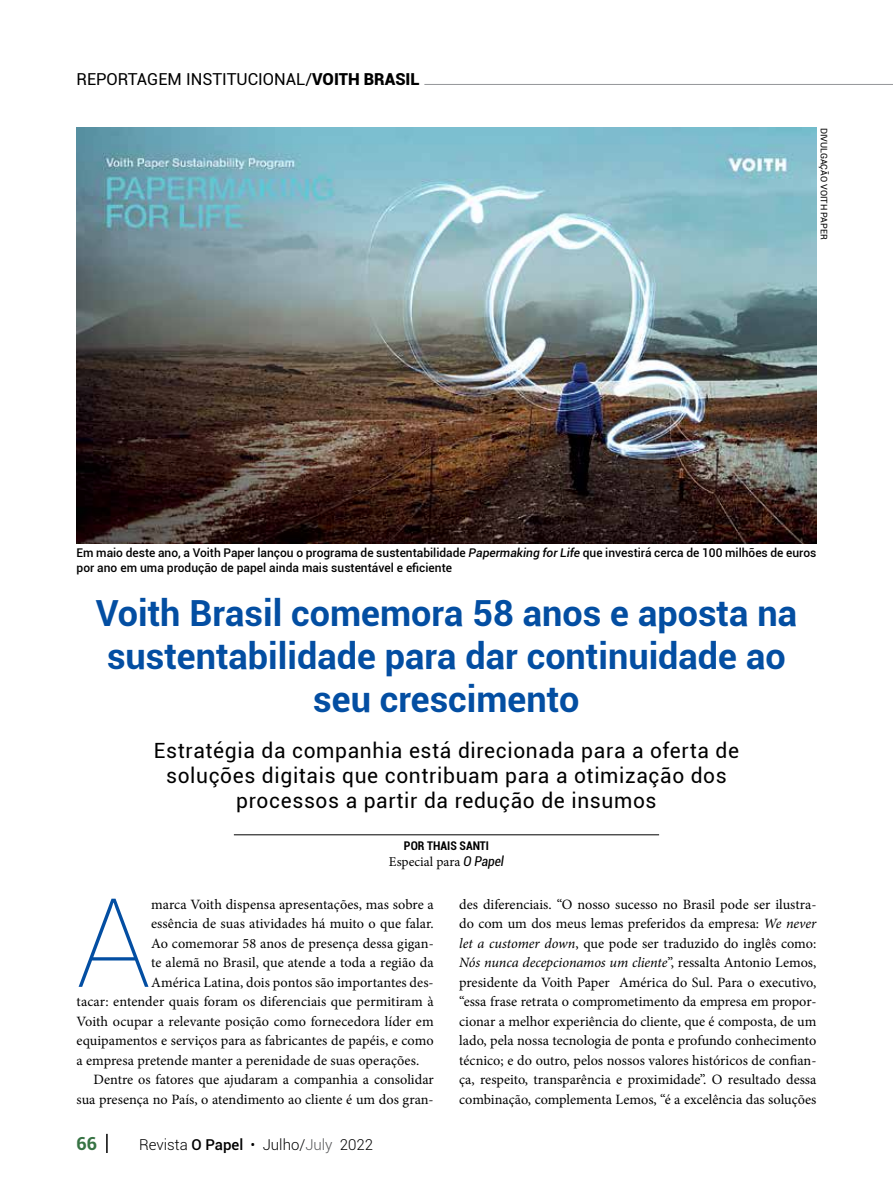
<style>
.page{position:relative;width:893px;height:1191px;background:#fff}
.page>*{position:absolute;margin:0;border:0;box-sizing:border-box;transform-origin:0 0}
.t1{font:100 123.9px "Roboto";color:#034ea2}
.t2{font:700 36px/43.2px "Roboto";color:#034ea2;text-align:center}
.t3{font:21px/25.2px "Roboto";letter-spacing:.03em;color:#000;text-align:center}
.t4{font:700 18px "Roboto";color:#377344}
.t5{font:16.5px "Roboto";color:#000}
.t6{font:300 15px "Roboto";color:#000}
.t7{font:14.25px/19.5px "Minion Pro";color:#000;text-align:justify}
.t8{font:13.5px "Minion Pro";letter-spacing:.005em;color:#000}
.t9{font:500 12px/14.4px "Roboto";color:#000}
.t10{font:700 condensed 12px "Roboto";color:#000}
.t11{font:9px "Roboto";color:#000}
.s1{font-weight:900}
.s2{font-style:italic}
.s3{font-family:"Roboto";font-style:italic;font-stretch:condensed}
.s4{font-weight:500}
.s5{color:#58595b}
</style>
<div class="page">
<hr style="left:424px;top:84px;width:469px;height:1px;background:#939598">
<hr style="left:106px;top:1133px;width:2px;height:20px;background:#000">
<hr style="left:234px;top:834px;width:425px;height:1px;background:#000">
<img style="left:77px;top:128px;width:739px;height:416px">
<p class="t5" style="left:77px;top:67px;width:345px">REPORTAGEM INSTITUCIONAL/<span class="s1">VOITH BRASIL</span></p>
<p class="t11" style="left:830px;top:128px;width:113px;rotate:90deg">DIVULGAÇÃO VOITH PAPER</p>
<p class="t9" style="left:77px;top:545px;width:741px">Em maio deste ano, a Voith Paper lançou o programa de sustentabilidade <span class="s2">Papermaking for Life</span> que investirá cerca de 100 milhões de euros por ano em uma produção de papel ainda mais sustentável e eficiente</p>
<h2 class="t2" style="left:96px;top:590px;width:703px">Voith Brasil comemora 58 anos e aposta na sustentabilidade para dar continuidade ao seu crescimento</h2>
<h3 class="t3" style="left:154px;top:736px;width:587px">Estratégia da companhia está direcionada para a oferta de soluções digitais que contribuam para a otimização dos processos a partir da redução de insumos</h3>
<p class="t10" style="left:404px;top:837px;width:87px">POR THAIS SANTI</p>
<p class="t8" style="left:389px;top:853px;width:117px">Especial para <span class="s3">O Papel</span></p>
<h1 class="t1" style="left:77px;top:857px;width:76px">A</h1>
<p class="t7" style="left:151px;top:894px;width:284px">marca Voith dispensa apresentações, mas sobre a</p>
<p class="t7" style="left:151px;top:914px;width:284px">essência de suas atividades há muito o que falar.</p>
<p class="t7" style="left:151px;top:933px;width:284px">Ao comemorar 58 anos de presença dessa gigan-</p>
<p class="t7" style="left:151px;top:953px;width:284px">te alemã no Brasil, que atende a toda a região da</p>
<p class="t7" style="left:151px;top:972px;width:284px">América Latina, dois pontos são importantes des-</p>
<p class="t7" style="left:77px;top:992px;width:359px">tacar: entender quais foram os diferenciais que permitiram à</p>
<p class="t7" style="left:77px;top:1011px;width:359px">Voith ocupar a relevante posição como fornecedora líder em</p>
<p class="t7" style="left:77px;top:1031px;width:359px">equipamentos e serviços para as fabricantes de papéis, e como</p>
<p class="t7" style="left:77px;top:1050px;width:344px">a empresa pretende manter a perenidade de suas operações.</p>
<p class="t7" style="left:94px;top:1070px;width:342px">Dentre os fatores que ajudaram a companhia a consolidar</p>
<p class="t7" style="left:77px;top:1089px;width:359px">sua presença no País, o atendimento ao cliente é um dos gran-</p>
<p class="t4" style="left:77px;top:1130px;width:22px">66</p>
<p class="t6" style="left:139px;top:1133px;width:236px">Revista <span class="s4">O Papel</span> • Julho/<span class="s5">July</span> 2022</p>
<p class="t7" style="left:459px;top:894px;width:359px">des diferenciais. “O nosso sucesso no Brasil pode ser ilustra&shy;do com um dos meus lemas preferidos da empresa: <span class="s2">We never let a customer down</span>, que pode ser traduzido do inglês como:<br><span class="s2">Nós nunca decepcionamos um cliente</span>”, ressalta Antonio Lemos, presidente da Voith Paper América do Sul. Para o executivo, “essa frase retrata o comprometimento da empresa em propor&shy;cionar a melhor experiência do cliente, que é composta, de um lado, pela nossa tecnologia de ponta e profundo conhecimento técnico; e do outro, pelos nossos valores históricos de confian&shy;ça, respeito, transparência e proximidade”. O resultado dessa combinação, complementa Lemos, “é a excelência das soluções</p>
</div>
